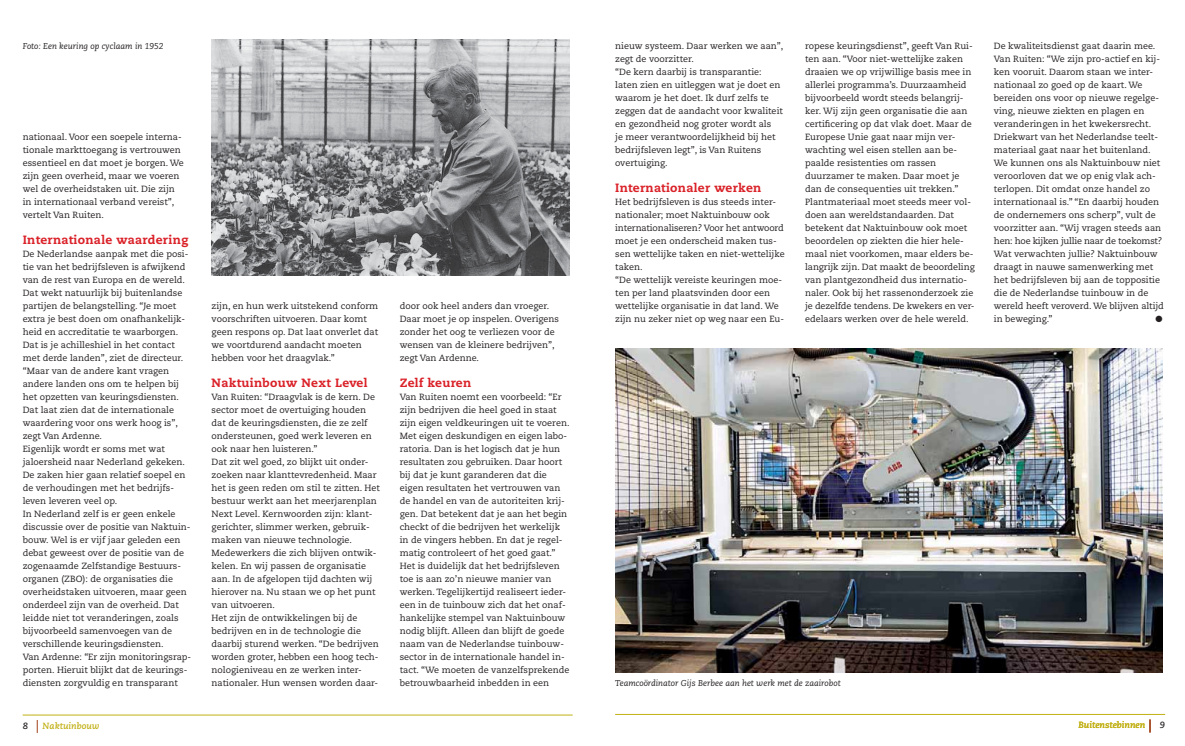
<style>
.page{position:relative;width:1185px;height:746px;background:#fff}
.page>*{position:absolute;margin:0;border:0;box-sizing:border-box;transform-origin:0 0}
.t1{font:800 12px "Caecilia LT Std";letter-spacing:.025em;color:#da2128}
.t2{font:9px/13px "Caecilia LT Std";color:#231f20}
.t3{font:italic 700 9px "Caecilia LT Std";color:#c1b015}
.t4{font:italic 700 9px "Caecilia LT Std";color:#231f20}
.t5{font:9px "Zapf Dingbats ITC";color:#231f20}
.t6{font:italic 8.5px "Caecilia LT Std";color:#231f20}
</style>
<div class="page">
<hr style="left:23px;top:714px;width:550px;height:1px;background:#c1b015">
<svg style="left:37px;top:720px;width:1px;height:12px"></svg>
<svg style="left:1149px;top:719px;width:1px;height:13px"></svg>
<hr style="left:615px;top:714px;width:550px;height:1px;background:#c1b015">
<img style="left:212px;top:40px;width:357px;height:235px">
<img style="left:615px;top:349px;width:547px;height:323px">
<p class="t6" style="left:23px;top:41px;width:142px">Foto: Een keuring op cyclaam in 1952</p>
<p class="t2" style="left:23px;top:130px;width:163px">nationaal. Voor een soepele interna&shy;tionale markttoegang is vertrouwen essentieel en dat moet je borgen. We zijn geen overheid, maar we voeren wel de overheidstaken uit. Die zijn in internationaal verband vereist”, vertelt Van Ruiten.</p>
<h1 class="t1" style="left:23px;top:234px;width:167px">Internationale waardering</h1>
<p class="t2" style="left:23px;top:247px;width:170px">De Nederlandse aanpak met die posi&shy;tie van het bedrijfsleven is afwijkend van de rest van Europa en de wereld.<br>Dat wekt natuurlijk bij buitenlandse partijen de belangstelling. “Je moet extra je best doen om onafhankelijk&shy;heid en accreditatie te waarborgen.<br>Dat is je achilleshiel in het contact met derde landen”, ziet de directeur. “Maar van de andere kant vragen andere landen ons om te helpen bij het opzetten van keuringsdiensten.<br>Dat laat zien dat de internationale waardering voor ons werk hoog is”, zegt Van Ardenne.<br>Eigenlijk wordt er soms met wat jaloersheid naar Nederland gekeken.<br>De zaken hier gaan relatief soepel en de verhoudingen met het bedrijfs&shy;leven leveren veel op.<br>In Nederland zelf is er geen enkele discussie over de positie van Naktuin&shy;bouw. Wel is er vijf jaar geleden een debat geweest over de positie van de zogenaamde Zelfstandige Bestuurs&shy;organen (ZBO): de organisaties die overheidstaken uitvoeren, maar geen onderdeel zijn van de overheid. Dat leidde niet tot veranderingen, zoals bijvoorbeeld samenvoegen van de verschillende keuringsdiensten.<br>Van Ardenne: “Er zijn monitoringsrap&shy;porten. Hieruit blijkt dat de keurings&shy;diensten zorgvuldig en transparant</p>
<p class="t2" style="left:212px;top:299px;width:168px">zijn, en hun werk uitstekend conform voorschriften uitvoeren. Daar komt geen respons op. Dat laat onverlet dat we voortdurend aandacht moeten hebben voor het draagvlak.”</p>
<h1 class="t1" style="left:212px;top:377px;width:157px">Naktuinbouw Next Level</h1>
<p class="t2" style="left:212px;top:390px;width:170px">Van Ruiten: “Draagvlak is de kern. De sector moet de overtuiging houden dat de keuringsdiensten, die ze zelf ondersteunen, goed werk leveren en ook naar hen luisteren.”<br>Dat zit wel goed, zo blijkt uit onder&shy;zoeken naar klanttevredenheid. Maar het is geen reden om stil te zitten. Het bestuur werkt aan het meerjarenplan Next Level. Kernwoorden zijn: klant&shy;gerichter, slimmer werken, gebruik&shy;maken van nieuwe technologie.<br>Medewerkers die zich blijven ontwik&shy;kelen. En wij passen de organisatie aan. In de afgelopen tijd dachten wij hierover na. Nu staan we op het punt van uitvoeren.<br>Het zijn de ontwikkelingen bij de bedrijven en in de technologie die daarbij sturend werken. “De bedrijven worden groter, hebben een hoog tech&shy;nologieniveau en ze werken inter&shy;nationaler. Hun wensen worden daar-</p>
<p class="t2" style="left:400px;top:299px;width:161px">door ook heel anders dan vroeger.<br>Daar moet je op inspelen. Overigens zonder het oog te verliezen voor de wensen van de kleinere bedrijven”, zegt Van Ardenne.</p>
<h1 class="t1" style="left:400px;top:377px;width:73px">Zelf keuren</h1>
<p class="t2" style="left:400px;top:390px;width:171px">Van Ruiten noemt een voorbeeld: “Er zijn bedrijven die heel goed in staat zijn eigen veldkeuringen uit te voeren.<br>Met eigen deskundigen en eigen labo&shy;ratoria. Dan is het logisch dat je hun resultaten zou gebruiken. Daar hoort bij dat je kunt garanderen dat die eigen resultaten het vertrouwen van de handel en van de autoriteiten krij&shy;gen. Dat betekent dat je aan het begin checkt of die bedrijven het werkelijk in de vingers hebben. En dat je regel&shy;matig controleert of het goed gaat.” Het is duidelijk dat het bedrijfsleven toe is aan zo’n nieuwe manier van werken. Tegelijkertijd realiseert ieder&shy;een in de tuinbouw zich dat het onaf&shy;hankelijke stempel van Naktuinbouw nodig blijft. Alleen dan blijft de goede naam van de Nederlandse tuinbouw&shy;sector in de internationale handel in&shy;tact. “We moeten de vanzelfsprekende betrouwbaarheid inbedden in een</p>
<p class="t2" style="left:615px;top:39px;width:170px">nieuw systeem. Daar werken we aan”, zegt de voorzitter.<br>“De kern daarbij is transparantie: laten zien en uitleggen wat je doet en waarom je het doet. Ik durf zelfs te zeggen dat de aandacht voor kwaliteit en gezondheid nog groter wordt als<br>je meer verantwoordelijkheid bij het bedrijfsleven legt”, is Van Ruitens overtuiging.</p>
<h1 class="t1" style="left:615px;top:182px;width:148px">Internationaler werken</h1>
<p class="t2" style="left:615px;top:195px;width:171px">Het bedrijfsleven is dus steeds inter&shy;nationaler; moet Naktuinbouw ook internationaliseren? Voor het antwoord moet je een onderscheid maken tus&shy;sen wettelijke taken en niet-wettelijke taken.<br>“De wettelijk vereiste keuringen moe&shy;ten per land plaatsvinden door een wettelijke organisatie in dat land. We zijn nu zeker niet op weg naar een Eu-</p>
<p class="t2" style="left:805px;top:39px;width:171px">ropese keuringsdienst”, geeft Van Rui&shy;ten aan. “Voor niet-wettelijke zaken draaien we op vrijwillige basis mee in allerlei programma’s. Duurzaamheid bijvoorbeeld wordt steeds belangrij&shy;ker. Wij zijn geen organisatie die aan certificering op dat vlak doet. Maar de Europese Unie gaat naar mijn ver&shy;wachting wel eisen stellen aan be&shy;paalde resistenties om rassen duurzamer te maken. Daar moet je dan de consequenties uit trekken.” Plantmateriaal moet steeds meer vol&shy;doen aan wereldstandaarden. Dat betekent dat Naktuinbouw ook moet beoordelen op ziekten die hier hele&shy;maal niet voorkomen, maar elders be&shy;langrijk zijn. Dat maakt de beoordeling van plantgezondheid dus internatio&shy;naler. Ook bij het rassenonderzoek zie je dezelfde tendens. De kwekers en ver&shy;edelaars werken over de hele wereld.</p>
<p class="t2" style="left:994px;top:39px;width:172px">De kwaliteitsdienst gaat daarin mee.<br>Van Ruiten: “We zijn pro-actief en kij&shy;ken vooruit. Daarom staan we inter&shy;nationaal zo goed op de kaart. We bereiden ons voor op nieuwe regelge&shy;ving, nieuwe ziekten en plagen en veranderingen in het kwekersrecht.<br>Driekwart van het Nederlandse teelt&shy;materiaal gaat naar het buitenland.<br>We kunnen ons als Naktuinbouw niet veroorloven dat we op enig vlak ach&shy;terlopen. Dit omdat onze handel zo internationaal is.” “En daarbij houden de ondernemers ons scherp”, vult de voorzitter aan. “Wij vragen steeds aan hen: hoe kijken jullie naar de toekomst?<br>Wat verwachten jullie? Naktuinbouw draagt in nauwe samenwerking met het bedrijfsleven bij aan de toppositie die de Nederlandse tuinbouw in de wereld heeft veroverd. We blijven altijd in beweging.”</p>
<p class="t5" style="left:1155px;top:315px;width:9px">●</p>
<p class="t6" style="left:615px;top:678px;width:227px">Teamcoördinator Gijs Berbee aan het werk met de zaairobot</p>
<p class="t4" style="left:23px;top:721px;width:7px">8</p>
<p class="t3" style="left:43px;top:721px;width:59px">Naktuinbouw</p>
<p class="t3" style="left:1079px;top:720px;width:68px">Buitenstebinnen</p>
<p class="t4" style="left:1160px;top:720px;width:7px">9</p>
</div>
